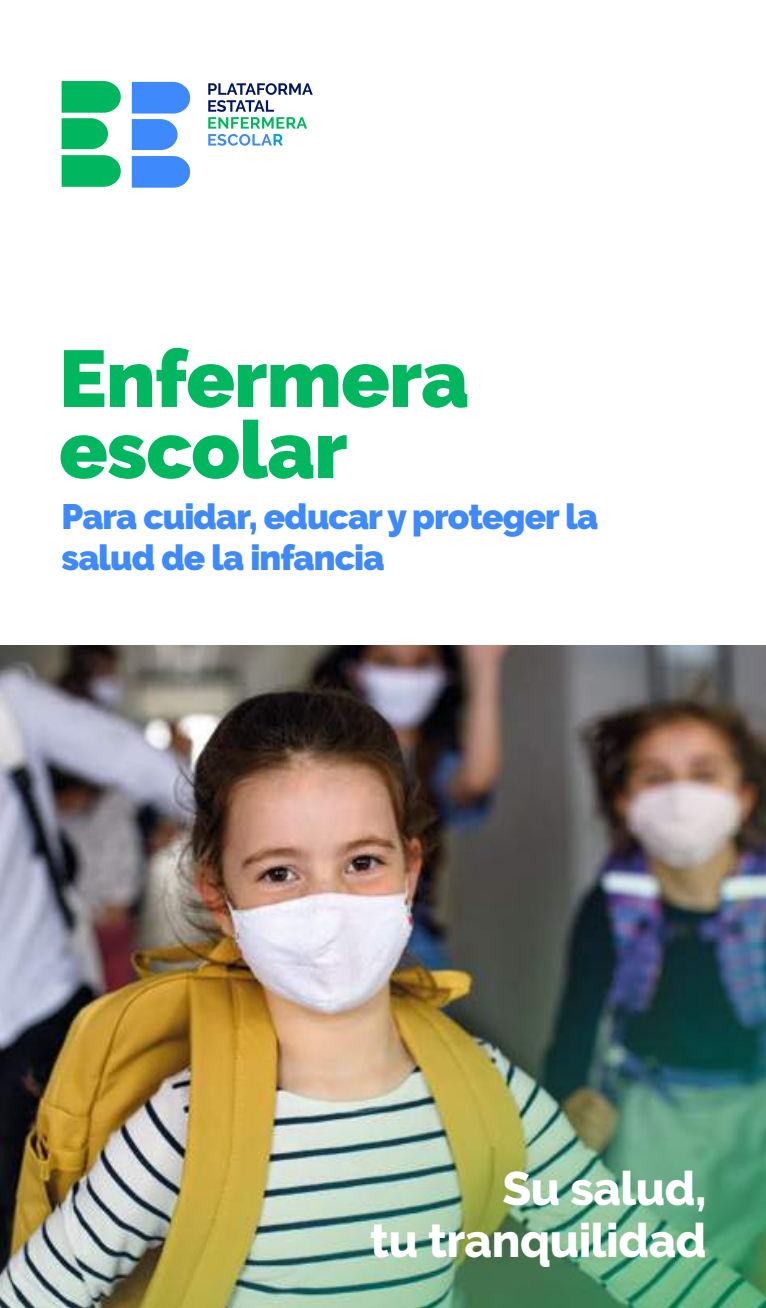
<style>
.page{position:relative;width:766px;height:1308px;background:#fff}
.page>*{position:absolute;margin:0;border:0;box-sizing:border-box;transform-origin:0 0}
.t1{font:900 79.88px/71.1px "Raleway";letter-spacing:-.01em;color:#00b75f}
.t2{font:800 47.02px/51.5px "Raleway";letter-spacing:-.01em;color:#fff;text-align:right}
.t3{font:900 35.1px/40.3px "Raleway";letter-spacing:-.025em;color:#3e8afc}
</style>
<div class="page">
<img style="left:0;top:645px;width:765px;height:662px">
<svg style="left:208px;top:83px;width:105px;height:63px"></svg>
<svg style="left:62px;top:81px;width:59px;height:68px"></svg>
<svg style="left:62px;top:155px;width:59px;height:32px"></svg>
<svg style="left:132px;top:82px;width:58px;height:68px"></svg>
<svg style="left:132px;top:156px;width:58px;height:32px"></svg>
<h1 class="t1" style="left:59px;top:343px;width:411px">Enfermera escolar</h1>
<p class="t3" style="left:62px;top:497px;width:538px">Para cuidar, educar y proteger la salud de la infancia</p>
<h2 class="t2" style="left:370px;top:1163px;width:338px">Su salud,<br>tu tranquilidad</h2>
</div>
